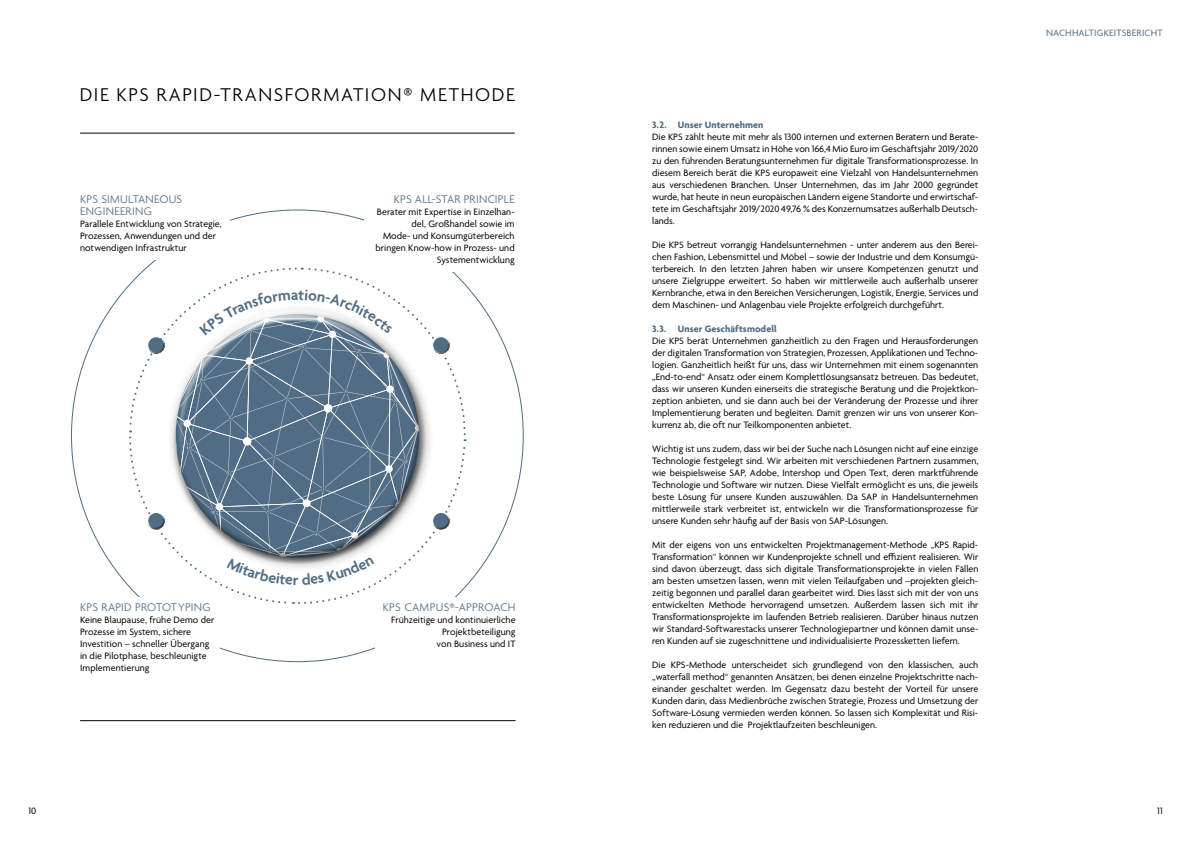
<style>
.page{position:relative;width:1191px;height:842px;background:#fff}
.page>*{position:absolute;margin:0;border:0;box-sizing:border-box;transform-origin:0 0}
.t1{font:300 20px "Agenda";letter-spacing:.08em;color:#000}
.t2{font:300 12px/12px "Agenda";letter-spacing:.02em;color:#506d85}
.t3{font:10px/12px "Agenda";color:#000;text-align:justify}
.t4{font:700 10px "Agenda";letter-spacing:.01em;color:#506d85}
.t5{font:10px "Agenda";letter-spacing:.015em;color:#506d85}
</style>
<div class="page">
<svg style="left:71px;top:209px;width:453px;height:453px"></svg>
<div style="left:74px;top:189px;width:156px;height:71px;background:#fff"></div>
<div style="left:364px;top:189px;width:156px;height:83px;background:#fff"></div>
<div style="left:74px;top:597px;width:146px;height:99px;background:#fff"></div>
<div style="left:375px;top:597px;width:146px;height:59px;background:#fff"></div>
<hr style="left:80px;top:133px;width:435px;height:1px;background:#000">
<hr style="left:80px;top:720px;width:435px;height:1px;background:#000">
<svg style="left:128px;top:267px;width:338px;height:338px"></svg>
<h1 class="t1" style="left:80px;top:84px;width:437px">DIE KPS RAPID-TRANSFORMATION® METHODE</h1>
<p class="t2" style="left:80px;top:194px;width:104px">KPS SIMULTANEOUS<br>ENGINEERING</p>
<p class="t3" style="left:80px;top:219px;width:143px;text-align:left">Parallele Entwicklung von Strategie,<br>Prozessen, Anwendungen und der notwendigen Infrastruktur</p>
<p class="t2" style="left:80px;top:602px;width:132px">KPS RAPID PROTOTYPING</p>
<p class="t3" style="left:80px;top:615px;width:136px;text-align:left">Keine Blaupause, frühe Demo der<br>Prozesse im System, sichere<br>Investition – schneller Übergang in die Pilotphase, beschleunigte<br>Implementierung</p>
<p class="t2" style="left:394px;top:194px;width:122px">KPS ALL-STAR PRINCIPLE</p>
<p class="t3" style="left:375px;top:207px;width:141px;text-align:right">Berater mit Expertise in Einzelhan&shy;del, Großhandel sowie im<br>Mode- und Konsumgüterbereich bringen Know-how in Prozess- und<br>Systementwicklung</p>
<p class="t2" style="left:383px;top:602px;width:134px">KPS CAMPUS®-APPROACH</p>
<p class="t3" style="left:391px;top:615px;width:126px;text-align:right">Frühzeitige und kontinuierliche<br>Projektbeteiligung<br>von Business und IT</p>
<p class="t4" style="left:652px;top:119px;width:113px">3.2. Unser Unternehmen</p>
<p class="t3" style="left:652px;top:131px;width:328px">Die KPS zählt heute mit mehr als 1300 internen und externen Beratern und Berate&shy;rinnen sowie einem Umsatz in Höhe von 166,4 Mio Euro im Geschäftsjahr 2019/2020 zu den führenden Beratungsunternehmen für digitale Transformationsprozesse. In diesem Bereich berät die KPS europaweit eine Vielzahl von Handelsunternehmen aus verschiedenen Branchen. Unser Unternehmen, das im Jahr 2000 gegründet wurde, hat heute in neun europäischen Ländern eigene Standorte und erwirtschaf&shy;tete im Geschäftsjahr 2019/2020 49,76 % des Konzernumsatzes außerhalb Deutsch&shy;lands.</p>
<p class="t3" style="left:652px;top:239px;width:328px">Die KPS betreut vorrangig Handelsunternehmen - unter anderem aus den Berei&shy;chen Fashion, Lebensmittel und Möbel – sowie der Industrie und dem Konsumgü&shy;terbereich. In den letzten Jahren haben wir unsere Kompetenzen genutzt und unsere Zielgruppe erweitert. So haben wir mittlerweile auch außerhalb unserer Kernbranche, etwa in den Bereichen Versicherungen, Logistik, Energie, Services und dem Maschinen- und Anlagenbau viele Projekte erfolgreich durchgeführt.</p>
<p class="t4" style="left:652px;top:323px;width:126px">3.3. Unser Geschäftsmodell</p>
<p class="t3" style="left:652px;top:335px;width:328px">Die KPS berät Unternehmen ganzheitlich zu den Fragen und Herausforderungen der digitalen Transformation von Strategien, Prozessen, Applikationen und Techno&shy;logien. Ganzheitlich heißt für uns, dass wir Unternehmen mit einem sogenannten „End-to-end“ Ansatz oder einem Komplettlösungsansatz betreuen. Das bedeutet, dass wir unseren Kunden einerseits die strategische Beratung und die Projektkon&shy;zeption anbieten, und sie dann auch bei der Veränderung der Prozesse und ihrer Implementierung beraten und begleiten. Damit grenzen wir uns von unserer Kon&shy;kurrenz ab, die oft nur Teilkomponenten anbietet.</p>
<p class="t3" style="left:652px;top:443px;width:328px">Wichtig ist uns zudem, dass wir bei der Suche nach Lösungen nicht auf eine einzige Technologie festgelegt sind. Wir arbeiten mit verschiedenen Partnern zusammen, wie beispielsweise SAP, Adobe, Intershop und Open Text, deren marktführende Technologie und Software wir nutzen. Diese Vielfalt ermöglicht es uns, die jeweils beste Lösung für unsere Kunden auszuwählen. Da SAP in Handelsunternehmen mittlerweile stark verbreitet ist, entwickeln wir die Transformationsprozesse für unsere Kunden sehr häufig auf der Basis von SAP-Lösungen.</p>
<p class="t3" style="left:652px;top:539px;width:328px">Mit der eigens von uns entwickelten Projektmanagement-Methode „KPS Rapid-Transformation“ können wir Kundenprojekte schnell und effizient realisieren. Wir sind davon überzeugt, dass sich digitale Transformationsprojekte in vielen Fällen am besten umsetzen lassen, wenn mit vielen Teilaufgaben und –projekten gleich&shy;zeitig begonnen und parallel daran gearbeitet wird. Dies lässt sich mit der von uns entwickelten Methode hervorragend umsetzen. Außerdem lassen sich mit ihr Transformationsprojekte im laufenden Betrieb realisieren. Darüber hinaus nutzen wir Standard-Softwarestacks unserer Technologiepartner und können damit unse&shy;ren Kunden auf sie zugeschnittene und individualisierte Prozessketten liefern.</p>
<p class="t3" style="left:652px;top:659px;width:327px">Die KPS-Methode unterscheidet sich grundlegend von den klassischen, auch „waterfall method“ genannten Ansätzen, bei denen einzelne Projektschritte nach&shy;einander geschaltet werden. Im Gegensatz dazu besteht der Vorteil für unsere Kunden darin, dass Medienbrüche zwischen Strategie, Prozess und Umsetzung der Software-Lösung vermieden werden können. So lassen sich Komplexität und Risi&shy;ken reduzieren und die Projektlaufzeiten beschleunigen.</p>
<p class="t5" style="left:1046px;top:27px;width:118px">NACHHALTIGKEITSBERICHT</p>
<p class="t3" style="left:28px;top:805px;width:9px">10</p>
<p class="t3" style="left:1157px;top:805px;width:7px">11</p>
</div>
